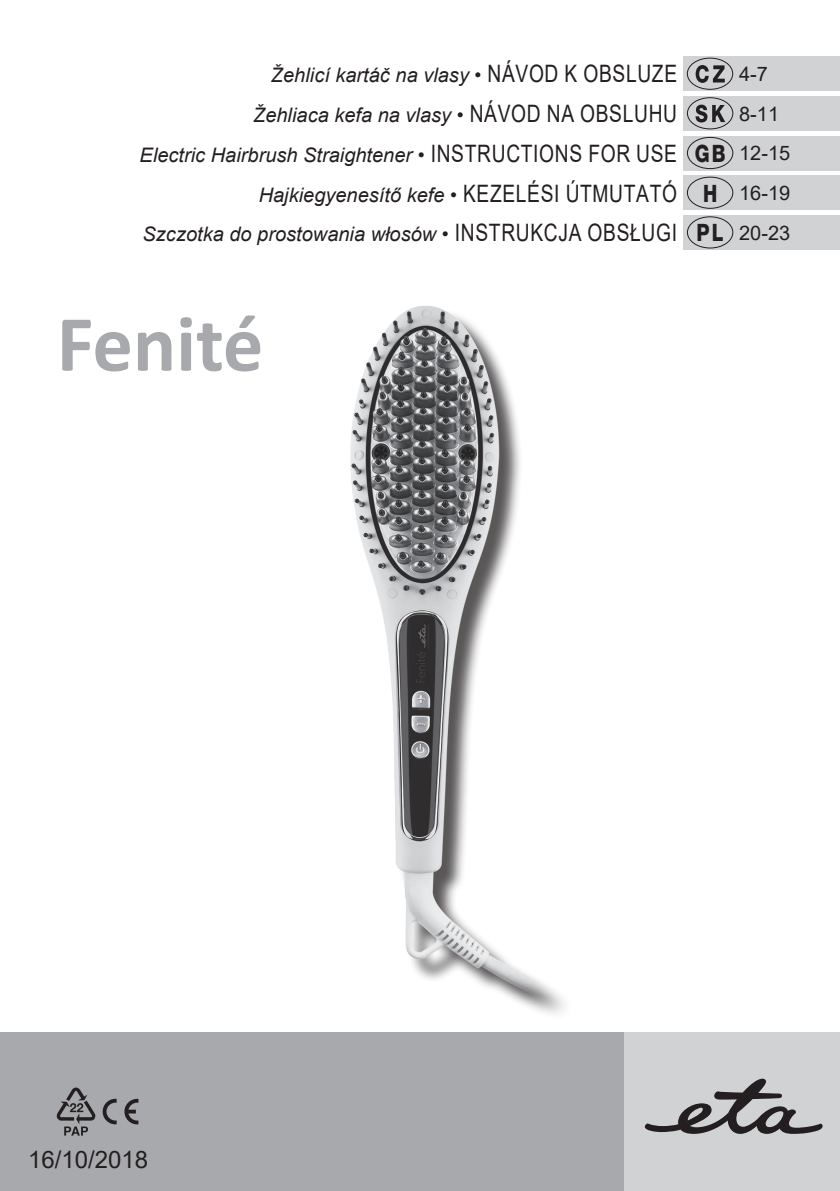
<style>
.page{position:relative;width:840px;height:1191px;background:#fff}
.page>*{position:absolute;margin:0;border:0;box-sizing:border-box;transform-origin:0 0}
.t1{font:700 80.4px "Calibri";color:#a8a9ad}
.t2{font:24px "Arial";color:#231f20}
.t3{font:800 24px "Helvetica Neue CE";color:#231f20;scale:.8 1}
.Normální{font:italic 20px "Arial";color:#231f20}
.Normální-2{font:20px "Arial";color:#231f20}
.s1{font-style:normal;font-size:24px}
</style>
<div class="page">
<div style="left:682px;top:57px;width:157px;height:34px;background:#d1d2d4"></div>
<svg style="left:695px;top:65px;width:29px;height:18px"></svg>
<div style="left:686px;top:58px;width:46px;height:32px;border:1px solid #231f20;border-radius:50%"></div>
<div style="left:682px;top:96px;width:157px;height:34px;background:#d1d2d4"></div>
<svg style="left:695px;top:105px;width:30px;height:17px"></svg>
<div style="left:686px;top:97px;width:46px;height:32px;border:1px solid #231f20;border-radius:50%"></div>
<div style="left:682px;top:136px;width:157px;height:34px;background:#d1d2d4"></div>
<div style="left:686px;top:137px;width:46px;height:32px;border:1px solid #231f20;border-radius:50%"></div>
<div style="left:682px;top:176px;width:157px;height:34px;background:#d1d2d4"></div>
<div style="left:686px;top:177px;width:46px;height:32px;border:1px solid #231f20;border-radius:50%"></div>
<div style="left:682px;top:215px;width:157px;height:34px;background:#d1d2d4"></div>
<div style="left:686px;top:216px;width:46px;height:32px;border:1px solid #231f20;border-radius:50%"></div>
<div style="left:0;top:1032px;width:839px;height:159px;background:#a8a9ad"></div>
<div style="left:624px;top:1032px;width:215px;height:159px;background:#d1d2d4"></div>
<svg style="left:644px;top:1078px;width:178px;height:55px"></svg>
<svg style="left:124px;top:1098px;width:14px;height:26px"></svg>
<svg style="left:103px;top:1098px;width:14px;height:26px"></svg>
<svg style="left:57px;top:1087px;width:39px;height:48px"></svg>
<img style="left:350px;top:306px;width:215px;height:708px">
<p class="Normální" style="left:271px;top:62px;width:407px">Žehlicí kartáč na vlasy • <span class="s1">NÁVOD K OBSLUZE</span></p>
<p class="Normální-2" style="left:738px;top:60px;width:30px">4-7</p>
<p class="Normální" style="left:253px;top:102px;width:425px">Žehliaca kefa na vlasy • <span class="s1">NÁVOD NA OBSLUHU</span></p>
<p class="Normální-2" style="left:738px;top:100px;width:42px">8-11</p>
<p class="Normální" style="left:139px;top:142px;width:538px">Electric Hairbrush Straightener • <span class="s1">INSTRUCTIONS FOR USE</span></p>
<p class="t3" style="left:694px;top:139px;width:40px">GB</p>
<p class="Normální-2" style="left:738px;top:140px;width:53px">12-15</p>
<p class="Normální" style="left:258px;top:182px;width:419px">Hajkiegyenesítő kefe • <span class="s1">KEZELÉSI ÚTMUTATÓ</span></p>
<p class="t3" style="left:702px;top:178px;width:19px">H</p>
<p class="Normální-2" style="left:738px;top:179px;width:53px">16-19</p>
<p class="Normální" style="left:142px;top:221px;width:535px">Szczotka do prostowania włosów • <span class="s1">INSTRUKCJA OBSŁUGI</span></p>
<p class="t3" style="left:696px;top:218px;width:35px">PL</p>
<p class="Normální-2" style="left:738px;top:219px;width:53px">20-23</p>
<p class="t1" style="left:57px;top:292px;width:208px">Fenité</p>
<p class="t2" style="left:28px;top:1143px;width:122px">16/10/2018</p>
</div>
